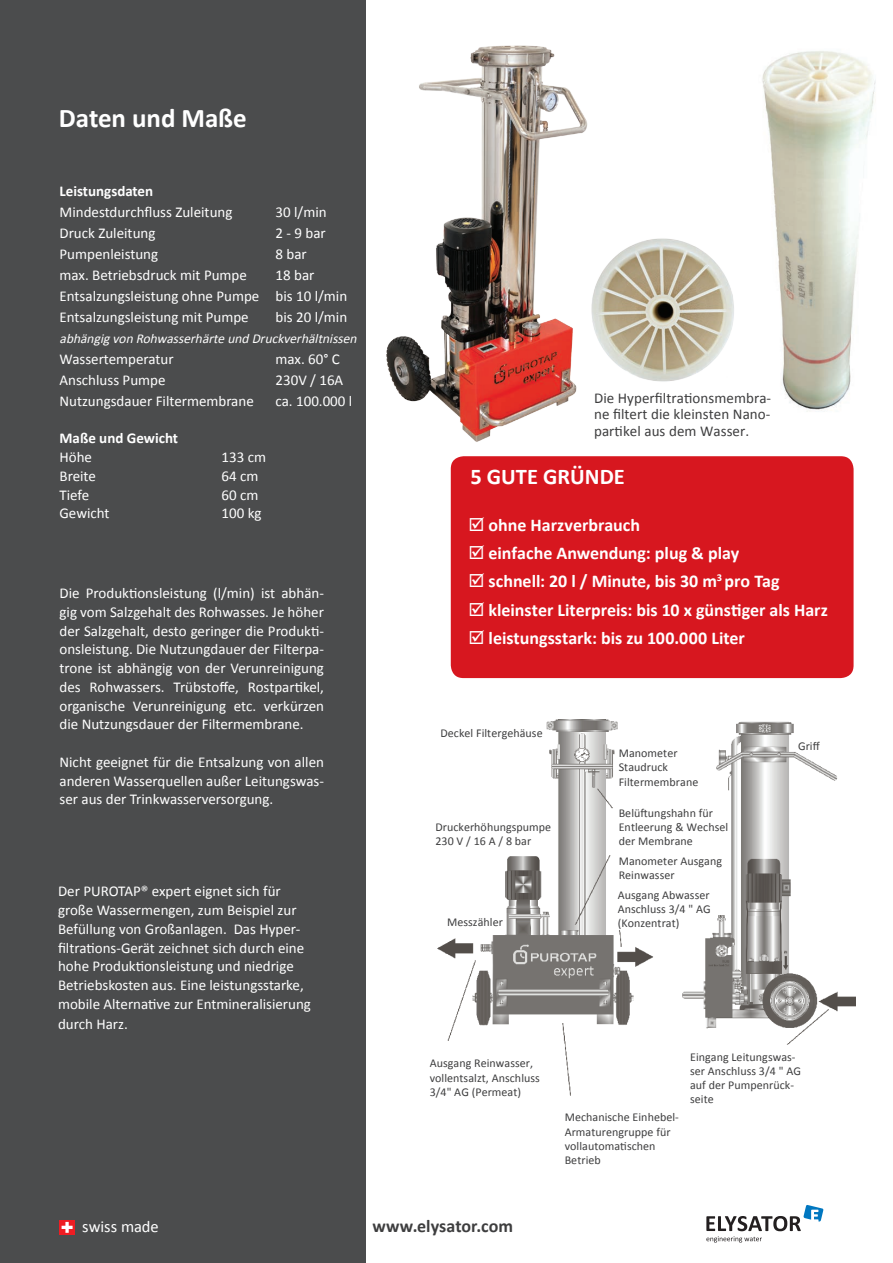
<style>
.page{position:relative;width:893px;height:1263px;background:#fff}
.page>*{position:absolute;margin:0;border:0;box-sizing:border-box;transform-origin:0 0}
.t1{font:700 27px "Calibri";letter-spacing:-.005em;color:#fff}
.t2{font:700 22.5px "Calibri";color:#fff}
.t3{font:700 18px "Calibri";color:#fff}
.t4{font:700 18px "Calibri";color:#3e3e3f}
.t5{font:16.5px "Calibri";color:#fff}
.t6{font:15px/18.8px "Calibri";color:#fff}
.t7{font:15px/16.5px "Calibri";letter-spacing:.005em;color:#3e3e3f;text-align:justify}
.t8{font:700 15px "Calibri";color:#fff}
.t9{font:italic 13.5px "Calibri";color:#fff}
.t10{font:12px/14.2px "Calibri";letter-spacing:.005em;color:#3e3e3f}
</style>
<div class="page">
<div style="left:0;top:0;width:366px;height:1263px;background:#4b4c4d"></div>
<svg style="left:706px;top:1205px;width:117px;height:37px"></svg>
<img style="left:591px;top:238px;width:143px;height:144px">
<img style="left:437px;top:719px;width:419px;height:377px">
<div style="left:60px;top:1220px;width:15px;height:15px;background:#ee1d23"></div>
<svg style="left:62px;top:1222px;width:11px;height:11px"></svg>
<img style="left:386px;top:45px;width:202px;height:397px">
<img style="left:762px;top:51px;width:114px;height:361px">
<div style="left:446px;top:451px;width:413px;height:232px;background:#d7171f;border-radius:18px"></div>
<div style="left:440px;top:446px;width:424px;height:243px;border:10px solid #fff;border-radius:18px"></div>
<h1 class="t1" style="left:59px;top:101px;width:189px">Daten und Maße</h1>
<p class="t8" style="left:60px;top:181px;width:95px">Leistungsdaten</p>
<p class="t6" style="left:60px;top:203px;width:174px">Mindestdurchfluss Zuleitung</p>
<p class="t6" style="left:276px;top:203px;width:53px">30 l/min</p>
<p class="t6" style="left:60px;top:224px;width:97px">Druck Zuleitung</p>
<p class="t6" style="left:276px;top:224px;width:52px">2 - 9 bar</p>
<p class="t6" style="left:60px;top:245px;width:100px">Pumpenleistung</p>
<p class="t6" style="left:276px;top:245px;width:33px">8 bar</p>
<p class="t6" style="left:60px;top:266px;width:189px">max. Betriebsdruck mit Pumpe</p>
<p class="t6" style="left:60px;top:264px;width:289px;line-height:21px;text-indent:216px">18 bar<br>Entsalzungsleistung ohne Pumpe bis 10 l/min<br>Entsalzungsleistung mit Pumpe</p>
<p class="t6" style="left:276px;top:308px;width:73px">bis 20 l/min</p>
<p class="t9" style="left:60px;top:330px;width:302px">abhängigvon Rohwasserhärteund Druckverhältnissen</p>
<p class="t6" style="left:60px;top:350px;width:116px">Wassertemperatur</p>
<p class="t6" style="left:276px;top:350px;width:66px">max. 60° C</p>
<p class="t6" style="left:60px;top:371px;width:108px">Anschluss Pumpe</p>
<p class="t6" style="left:276px;top:371px;width:69px">230V / 16A</p>
<p class="t6" style="left:60px;top:392px;width:196px">Nutzungsdauer Filtermembrane</p>
<p class="t6" style="left:276px;top:392px;width:78px">ca. 100.000 l</p>
<p class="t8" style="left:60px;top:429px;width:120px">Maße und Gewicht</p>
<p class="t6" style="left:60px;top:448px;width:34px">Höhe</p>
<p class="t6" style="left:222px;top:448px;width:46px">133 cm</p>
<p class="t6" style="left:60px;top:467px;width:38px">Breite</p>
<p class="t6" style="left:222px;top:467px;width:38px">64 cm</p>
<p class="t6" style="left:60px;top:485px;width:31px">Tiefe</p>
<p class="t6" style="left:222px;top:485px;width:38px">60 cm</p>
<p class="t6" style="left:60px;top:504px;width:52px">Gewicht</p>
<p class="t6" style="left:222px;top:504px;width:42px">100 kg</p>
<p class="t6" style="left:60px;top:584px;width:266px;text-align:justify">Die Produktionsleistung (l/min) ist abhän&shy;gig vom Salzgehalt des Rohwasses. Je höher der Salzgehalt, desto geringer die Produkti&shy;onsleistung. Die Nutzungdauer der Filterpa&shy;trone ist abhängig von der Verunreinigung des Rohwassers. Trübstoffe, Rostpartikel, organische Verunreinigung etc. verkürzen die Nutzungsdauer der Filtermembrane.</p>
<p class="t6" style="left:60px;top:753px;width:266px;text-align:justify">Nicht geeignet für die Entsalzung von allen anderen Wasserquellen außer Leitungswas&shy;ser aus der Trinkwasserversorgung.</p>
<p class="t6" style="left:58px;top:882px;width:254px">Der PUROTAP® expert eignet sich für große Wassermengen, zum Beispiel zur Befüllung von Großanlagen. Das Hyper&shy;filtrations-Gerät zeichnet sich durch eine hohe Produktionsleistung und niedrige Betriebskosten aus. Eine leistungsstarke, mobile Alternative zur Entmineralisierung durch Harz.</p>
<p class="t7" style="left:594px;top:390px;width:179px">Die Hyperfiltrationsmembra&shy;ne filtert die kleinsten Nano&shy;partikel aus dem Wasser.</p>
<h2 class="t2" style="left:470px;top:462px;width:156px">5 GUTE GRÜNDE</h2>
<p class="t3" style="left:468px;top:513px;width:173px">☑ ohne Harzverbrauch</p>
<p class="t3" style="left:468px;top:542px;width:272px">☑ einfache Anwendung: plug &amp; play</p>
<p class="t3" style="left:468px;top:570px;width:313px">☑ schnell: 20 l / Minute, bis 30 m<sup>3</sup> pro Tag</p>
<p class="t3" style="left:468px;top:598px;width:361px">☑ kleinster Literpreis: bis 10 x günstiger als Harz</p>
<p class="t3" style="left:468px;top:626px;width:278px">☑ leistungsstark: bis zu 100.000 Liter</p>
<p class="t10" style="left:440px;top:726px;width:104px">Deckel Filtergehäuse</p>
<p class="t10" style="left:435px;top:820px;width:117px">Druckerhöhungspumpe<br>230 V / 16 A / 8 bar</p>
<p class="t10" style="left:447px;top:914px;width:57px">Messzähler</p>
<p class="t10" style="left:619px;top:746px;width:81px">Manometer<br>Staudruck<br>Filtermembrane</p>
<p class="t10" style="left:619px;top:805px;width:111px">Belüftungshahn für<br>Entleerung &amp; Wechsel der Membrane</p>
<p class="t10" style="left:619px;top:854px;width:105px">Manometer Ausgang<br>Reinwasser</p>
<p class="t10" style="left:618px;top:888px;width:95px;text-align:justify">Ausgang Abwasser Anschluss 3/4 " AG (Konzentrat)</p>
<p class="t10" style="left:798px;top:739px;width:23px">Griff</p>
<p class="t10" style="left:430px;top:1056px;width:112px">Ausgang Reinwasser, vollentsalzt, Anschluss<br>3/4" AG (Permeat)</p>
<p class="t10" style="left:565px;top:1110px;width:116px">Mechanische Einhebel-<br>Armaturengruppe für vollautomatischen<br>Betrieb</p>
<p class="t10" style="left:690px;top:1050px;width:112px">Eingang Leitungswas&shy;ser Anschluss 3/4 " AG auf der Pumpenrück&shy;seite</p>
<p class="t5" style="left:82px;top:1216px;width:78px">swiss made</p>
<p class="t4" style="left:372px;top:1215px;width:142px">www.elysator.com</p>
</div>
